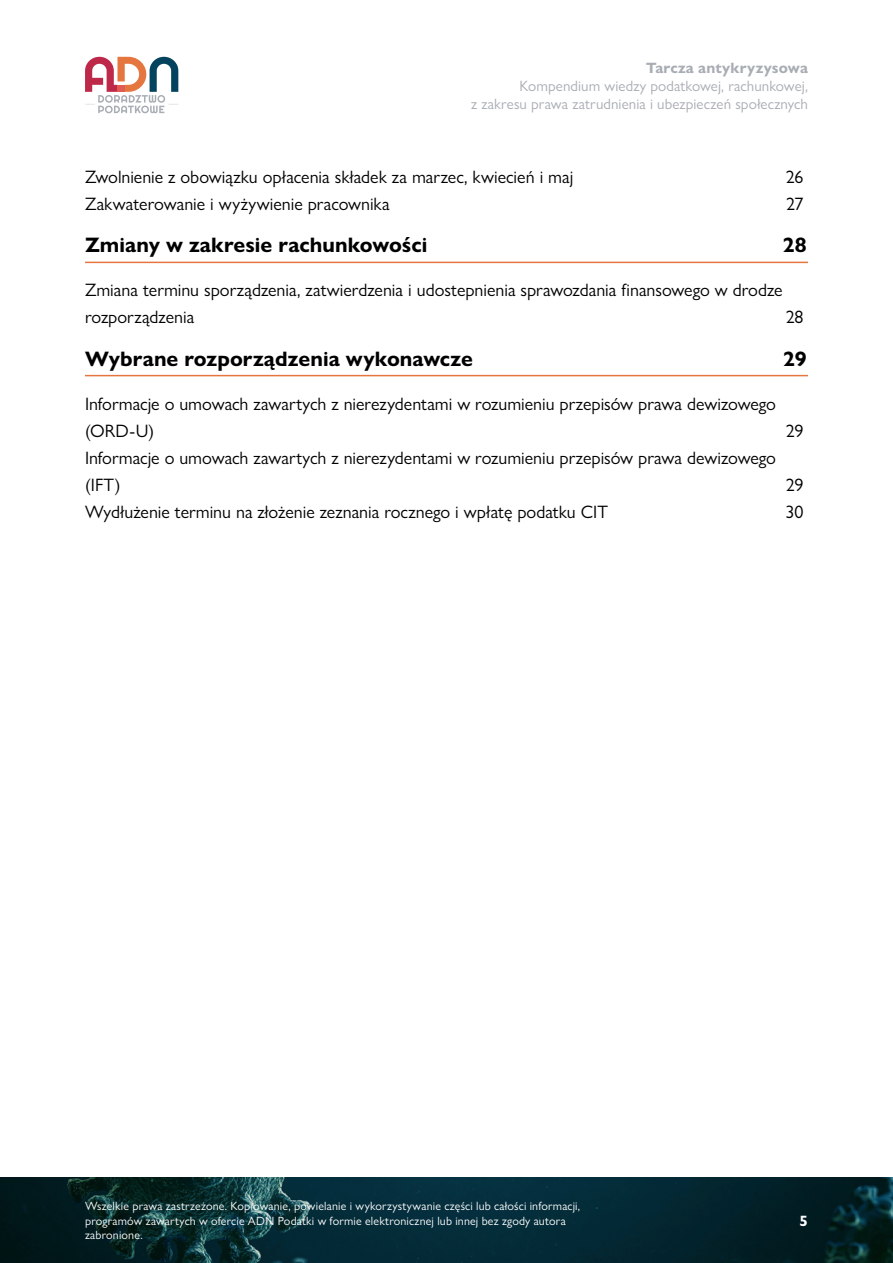
<style>
.page{position:relative;width:893px;height:1263px;background:#fff}
.page>*{position:absolute;margin:0;border:0;box-sizing:border-box;transform-origin:0 0}
.t1{font:700 21px "Gill Sans Nova";letter-spacing:.005em;color:#000}
.t2{font:18px/27px "Gill Sans Nova";color:#000}
.t3{font:15px/18px "Gill Sans Nova";letter-spacing:.005em;color:#a8adb4;text-align:right}
.t4{font:700 15px "Gill Sans Nova";letter-spacing:.015em;color:#a8adb4}
.t5{font:700 15px "Gill Sans Nova";color:#fff}
.t6{font:12px/14.4px "Gill Sans Nova";letter-spacing:.015em;color:#fff}
</style>
<div class="page">
<img style="left:0;top:1178px;width:893px;height:85px">
<svg style="left:85px;top:57px;width:93px;height:56px"></svg>
<hr style="left:85px;top:262px;width:723px;height:1px;background:#e6763f">
<hr style="left:85px;top:375px;width:723px;height:1px;background:#e6763f">
<p class="t4" style="left:646px;top:58px;width:163px">Tarcza antykryzysowa</p>
<p class="t3" style="left:471px;top:76px;width:338px">Kompendium wiedzy podatkowej, rachunkowej,<br>z zakresu prawa zatrudnienia i ubezpieczeń społecznych</p>
<p class="t2" style="left:85px;top:163px;width:490px">Zwolnienie z obowiązku opłacenia składek za marzec, kwiecień i maj</p>
<p class="t2" style="left:786px;top:163px;width:19px">26</p>
<p class="t2" style="left:85px;top:190px;width:306px">Zakwaterowanie i wyżywienie pracownika</p>
<p class="t2" style="left:786px;top:190px;width:19px">27</p>
<p class="t1" style="left:85px;top:232px;width:344px">Zmiany w zakresie rachunkowości</p>
<p class="t1" style="left:783px;top:232px;width:25px">28</p>
<p class="t2" style="left:85px;top:277px;width:699px">Zmiana terminu sporządzenia, zatwierdzenia i udostepnienia sprawozdania finansowego w drodze rozporządzenia</p>
<p class="t2" style="left:786px;top:304px;width:19px">28</p>
<p class="t1" style="left:85px;top:345px;width:389px">Wybrane rozporządzenia wykonawcze</p>
<p class="t1" style="left:783px;top:345px;width:25px">29</p>
<p class="t2" style="left:85px;top:390px;width:692px">Informacje o umowach zawartych z nierezydentami w rozumieniu przepisów prawa dewizowego (ORD-U)</p>
<p class="t2" style="left:786px;top:417px;width:19px">29</p>
<p class="t2" style="left:85px;top:444px;width:692px">Informacje o umowach zawartych z nierezydentami w rozumieniu przepisów prawa dewizowego (IFT)</p>
<p class="t2" style="left:786px;top:471px;width:19px">29</p>
<p class="t2" style="left:85px;top:498px;width:524px">Wydłużenie terminu na złożenie zeznania rocznego i wpłatę podatku CIT</p>
<p class="t2" style="left:785px;top:498px;width:20px">30</p>
<p class="t6" style="left:85px;top:1199px;width:497px">Wszelkie prawa zastrzeżone. Kopiowanie, powielanie i wykorzystywanie części lub całości informacji, programów zawartych w ofercie ADN Podatki w formie elektronicznej lub innej bez zgody autora zabronione.</p>
<p class="t5" style="left:799px;top:1211px;width:10px">5</p>
</div>
